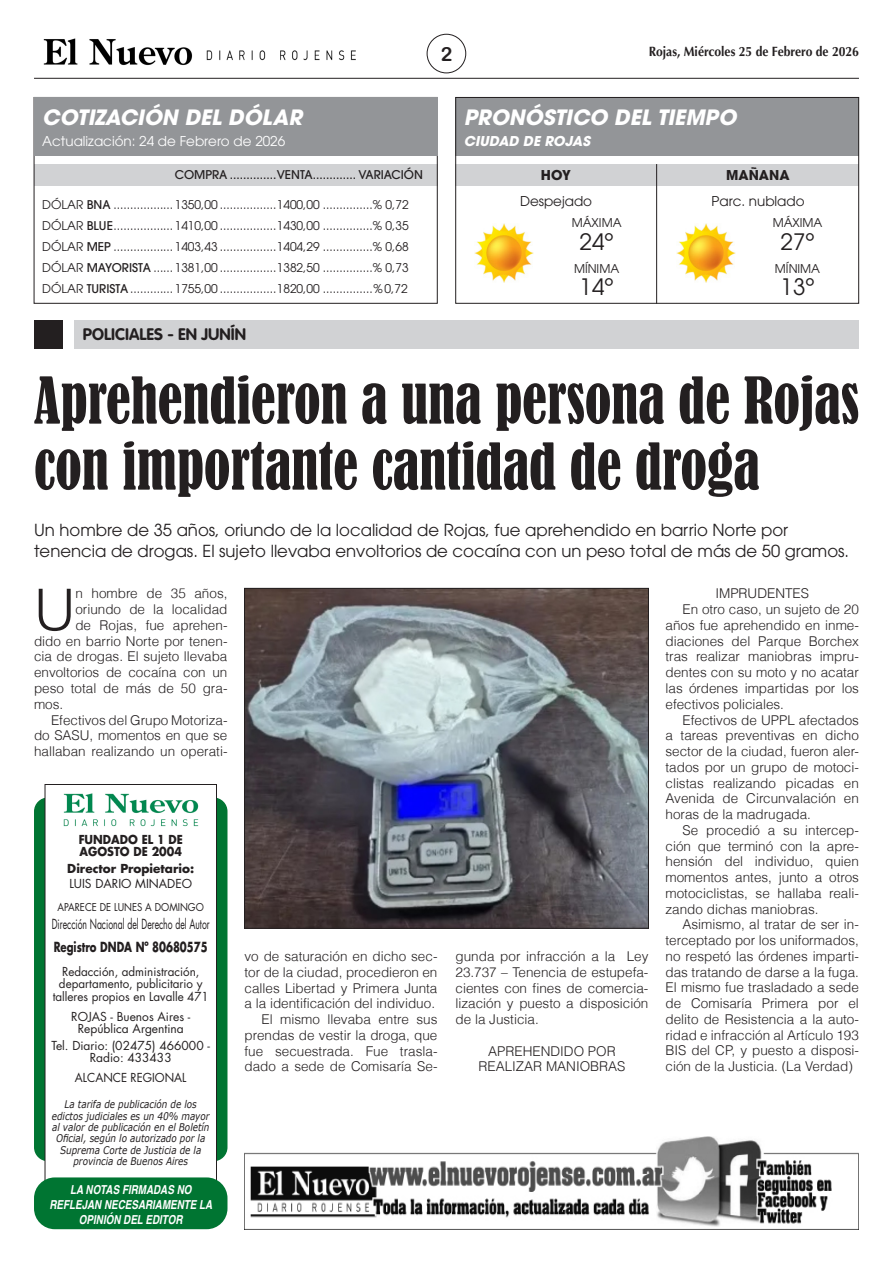
<style>
.page{position:relative;width:893px;height:1263px;background:#fff}
.page>*{position:absolute;margin:0;border:0;box-sizing:border-box;transform-origin:0 0}
.TITULO_REVISTA{font:condensed 60px/66px "Bernard";color:#231f20;scale:.92 1}
.TEXTO_REVISTA{font:300 57.3px "Helvetica";color:#231f20}
.BAJADA{font:22.5px "ITC Avant Garde Std";color:#231f20}
.BAJADA_REVISTA{font:italic 700 21px "ITC Avant Garde Std";color:#fff}
.VOLANTA_REVISTA{font:19.5px "Arial Rounded MT Bold";color:#231f20}
.BAJADA_REVISTA-2{font:16.5px/21px "ITC Avant Garde Std";color:#231f20}
.VOLANTA_REVISTA-2{font:700 16.5px "VAG Rounded Std";color:#231f20}
.TEXTO_REVISTA-2{font:300 13.5px/15.8px "Helvetica";color:#231f20;text-align:justify}
.t1{font:13.5px "Futura Std";color:#231f20;scale:.64 1}
.t2{font:700 13.5px "Optima LT Std";color:#231f20;scale:.9 1}
.BAJADA_REVISTA-3{font:13.5px "ITC Avant Garde Std";color:#fff}
.t3{font:700 13.5px "Futura Std";color:#231f20;scale:.75 1}
.BAJADA-2{font:13.5px "ITC Avant Garde Std";color:#231f20}
.BAJADA_REVISTA-4{font:italic 700 13.5px "ITC Avant Garde Std";color:#fff}
.BAJADA-3{font:700 13.5px "Avant Garde";color:#231f20}
.t4{font:italic 700 12.3px/15.1px "Helvetica";color:#fff;text-align:center;scale:.8 1}
.BAJADA_REVISTA-5{font:12px "ITC Avant Garde Std";color:#231f20}
.t5{font:12px/12px "Futura Std";color:#231f20;text-align:center}
.t6{font:12px/12px "Futura Std";color:#231f20;text-align:center;scale:.96 1}
.BAJADA_REVISTA-6{font:500 12px "ITC Avant Garde Std";color:#231f20}
.BAJADA-4{font:12px "ITC Avant Garde Std";color:#231f20}
.t7{font:700 12px "Futura Std";color:#231f20;scale:.92 1}
.t8{font:700 12px "Futura Std";color:#231f20}
.t9{font:12px "Futura Std";color:#231f20;scale:.95 1}
.No__Página{font:italic 10.5px/11.2px "Verdana";color:#231f20;text-align:center;scale:.84 1}
.t10{font:10.5px "Futura Std";color:#231f20;scale:.9 1}
.s1{font-weight:500}
</style>
<div class="page">
<img style="left:677px;top:224px;width:59px;height:58px">
<img style="left:474px;top:224px;width:59px;height:58px">
<div style="left:455px;top:164px;width:404px;height:22px;background:#d1d2d4"></div>
<div style="left:455px;top:97px;width:404px;height:59px;background:#939598"></div>
<hr style="left:656px;top:164px;width:1px;height:140px;background:#231f20">
<div style="left:455px;top:97px;width:404px;height:207px;border:1px solid #231f20"></div>
<img style="left:43px;top:38px;width:150px;height:28px">
<img style="left:198px;top:49px;width:166px;height:13px;border-radius:7px">
<hr style="left:34px;top:78px;width:825px;height:1px;background:#231f20">
<div style="left:427px;top:34px;width:39px;height:39px;border:1px solid #231f20;border-radius:50%"></div>
<div style="left:34px;top:164px;width:404px;height:22px;background:#d1d2d4"></div>
<div style="left:34px;top:97px;width:404px;height:59px;background:#939598"></div>
<div style="left:74px;top:320px;width:785px;height:28px;background:#d1d2d4"></div>
<div style="left:34px;top:320px;width:28px;height:28px;background:#231f20"></div>
<div style="left:35px;top:798px;width:192px;height:362px;background:#007532;border-radius:13px"></div>
<div style="left:44px;top:784px;width:173px;height:396px;background:#fff"></div>
<div style="left:34px;top:1177px;width:193px;height:52px;background:#007532;border-radius:21px"></div>
<img style="left:55px;top:790px;width:151px;height:38px">
<img style="left:244px;top:1136px;width:615px;height:93px">
<img style="left:246px;top:590px;width:401px;height:337px">
<div style="left:244px;top:588px;width:405px;height:341px;border:1px solid #231f20"></div>
<p class="BAJADA_REVISTA" style="left:42px;top:103px;width:261px">COTIZACIÓN DEL DÓLAR</p>
<p class="BAJADA_REVISTA-3" style="left:42px;top:132px;width:245px">Actualización: 24 de Febrero de 2026</p>
<p class="BAJADA_REVISTA-6" style="left:175px;top:167px;width:250px">COMPRA ..............VENTA............. VARIACIÓN</p>
<p class="BAJADA_REVISTA-5" style="left:42px;top:197px;width:368px">DÓLAR <span class="s1">BNA</span> ..................1350,00 .................1400,00 ...............% 0,72</p>
<p class="BAJADA_REVISTA-5" style="left:42px;top:218px;width:368px">DÓLAR <span class="s1">BLUE</span>..................1410,00 .................1430,00 ...............% 0,35</p>
<p class="BAJADA_REVISTA-5" style="left:42px;top:239px;width:368px">DÓLAR <span class="s1">MEP</span> ..................1403,43 .................1404,29 ...............% 0,68</p>
<p class="BAJADA_REVISTA-5" style="left:42px;top:260px;width:368px">DÓLAR <span class="s1">MAYORISTA</span> ......1381,00 .................1382,50 ...............% 0,73</p>
<p class="BAJADA_REVISTA-5" style="left:42px;top:281px;width:367px">DÓLAR <span class="s1">TURISTA</span>.............1755,00 .................1820,00 ...............% 0,72</p>
<p class="VOLANTA_REVISTA-2" style="left:83px;top:325px;width:165px">POLICIALES - EN JUNÍN</p>
<p class="VOLANTA_REVISTA" style="left:441px;top:43px;width:13px">2</p>
<p class="t2" style="left:649px;top:43px;width:235px">Rojas, Miércoles 25 de Febrero de 2026</p>
<p class="BAJADA_REVISTA" style="left:464px;top:103px;width:274px">PRONÓSTICO DEL TIEMPO</p>
<p class="BAJADA_REVISTA-4" style="left:464px;top:132px;width:128px">CIUDAD DE ROJAS</p>
<p class="BAJADA-3" style="left:541px;top:166px;width:31px">HOY</p>
<p class="BAJADA-3" style="left:726px;top:166px;width:65px">MAÑANA</p>
<p class="BAJADA-4" style="left:572px;top:215px;width:51px">MÁXIMA</p>
<p class="BAJADA" style="left:580px;top:227px;width:36px">24º</p>
<p class="BAJADA-4" style="left:574px;top:261px;width:47px">MÍNIMA</p>
<p class="BAJADA" style="left:580px;top:273px;width:36px">14º</p>
<p class="BAJADA-2" style="left:520px;top:193px;width:74px">Despejado</p>
<p class="BAJADA-2" style="left:711px;top:193px;width:95px">Parc. nublado</p>
<p class="BAJADA-4" style="left:773px;top:215px;width:51px">MÁXIMA</p>
<p class="BAJADA" style="left:781px;top:227px;width:36px">27º</p>
<p class="BAJADA-4" style="left:775px;top:261px;width:47px">MÍNIMA</p>
<p class="BAJADA" style="left:781px;top:273px;width:36px">13º</p>
<p class="TITULO_REVISTA" style="left:34px;top:368px;width:898px">Aprehendieron a una persona de Rojas con importante cantidad de droga</p>
<p class="BAJADA_REVISTA-2" style="left:34px;top:520px;width:817px">Un hombre de 35 años, oriundo de la localidad de Rojas, fue aprehendido en barrio Norte por tenencia de drogas. El sujeto llevaba envoltorios de cocaína con un peso total de más de 50 gramos.</p>
<p class="TEXTO_REVISTA" style="left:34px;top:574px;width:43px">U</p>
<p class="TEXTO_REVISTA-2" style="left:75px;top:586px;width:154px">n hombre de 35 años,</p>
<p class="TEXTO_REVISTA-2" style="left:715px;top:586px;width:95px">IMPRUDENTES</p>
<p class="TEXTO_REVISTA-2" style="left:665px;top:601px;width:195px;text-indent:17px">En otro caso, un sujeto de 20 años fue aprehendido en inme&shy;diaciones del Parque Borchex tras realizar maniobras impru&shy;dentes con su moto y no acatar las órdenes impartidas por los efectivos policiales.</p>
<p class="TEXTO_REVISTA-2" style="left:665px;top:712px;width:195px;text-indent:17px">Efectivos de UPPL afectados a tareas preventivas en dicho sector de la ciudad, fueron aler&shy;tados por un grupo de motoci&shy;clistas realizando picadas en Avenida de Circunvalación en horas de la madrugada.</p>
<p class="TEXTO_REVISTA-2" style="left:665px;top:822px;width:195px;text-indent:17px">Se procedió a su intercep&shy;ción que terminó con la apre&shy;hensión del individuo, quien momentos antes, junto a otros motociclistas, se hallaba reali&shy;zando dichas maniobras.</p>
<p class="TEXTO_REVISTA-2" style="left:665px;top:916px;width:195px;text-indent:17px">Asimismo, al tratar de ser in&shy;terceptado por los uniformados, no respetó las órdenes imparti&shy;das tratando de darse a la fuga.<br>El mismo fue trasladado a sede de Comisaría Primera por el delito de Resistencia a la auto&shy;ridad e infracción al Artículo 193<br>BIS del CP, y puesto a disposi&shy;ción de la Justicia. (La Verdad)</p>
<p class="TEXTO_REVISTA-2" style="left:75px;top:601px;width:154px">oriundo de la localidad</p>
<p class="TEXTO_REVISTA-2" style="left:75px;top:617px;width:154px">de Rojas, fue aprehen-</p>
<p class="TEXTO_REVISTA-2" style="left:34px;top:633px;width:195px">dido en barrio Norte por tenen-</p>
<p class="TEXTO_REVISTA-2" style="left:34px;top:649px;width:195px">cia de drogas. El sujeto llevaba</p>
<p class="TEXTO_REVISTA-2" style="left:34px;top:664px;width:195px">envoltorios de cocaína con un</p>
<p class="TEXTO_REVISTA-2" style="left:34px;top:680px;width:195px">peso total de más de 50 gra-</p>
<p class="TEXTO_REVISTA-2" style="left:34px;top:696px;width:31px">mos.</p>
<p class="TEXTO_REVISTA-2" style="left:34px;top:712px;width:195px;text-indent:17px">Efectivos del Grupo Motoriza&shy;do SASU, momentos en que se hallaban realizando un operati-</p>
<p class="t7" style="left:79px;top:832px;width:115px">FUNDADO EL 1 DE</p>
<p class="t7" style="left:80px;top:844px;width:113px">AGOSTO DE 2004</p>
<p class="t8" style="left:67px;top:860px;width:128px">Director Propietario:</p>
<p class="t5" style="left:69px;top:877px;width:124px">LUIS DARIO MINADEO</p>
<p class="t10" style="left:58px;top:900px;width:164px">APARECE DE LUNES A DOMINGO</p>
<p class="t1" style="left:52px;top:915px;width:248px">Dirección Nacional del Derecho del Autor</p>
<p class="t3" style="left:54px;top:937px;width:207px">Registro DNDA Nº 80680575</p>
<p class="t6" style="left:53px;top:966px;width:164px">Redacción, administración, departamento, publicitario y talleres propios en Lavalle 471</p>
<p class="t5" style="left:71px;top:1011px;width:121px">ROJAS - Buenos Aires -<br>República Argentina</p>
<p class="t5" style="left:52px;top:1039px;width:160px">Tel. Diario: (02475) 466000 -<br>Radio: 433433</p>
<p class="t9" style="left:75px;top:1070px;width:119px">ALCANCE REGIONAL</p>
<p class="TEXTO_REVISTA-2" style="left:455px;top:948px;width:194px">gunda por infracción a la Ley 23.737 – Tenencia de estupefa&shy;cientes con fines de comercia&shy;lización y puesto a disposición de la Justicia.</p>
<p class="TEXTO_REVISTA-2" style="left:478px;top:1043px;width:149px;text-align:center">APREHENDIDO POR<br>REALIZAR MANIOBRAS</p>
<p class="TEXTO_REVISTA-2" style="left:244px;top:948px;width:194px">vo de saturación en dicho sec&shy;tor de la ciudad, procedieron en calles Libertad y Primera Junta a la identificación del individuo.</p>
<p class="TEXTO_REVISTA-2" style="left:244px;top:1011px;width:194px;text-indent:17px">El mismo llevaba entre sus prendas de vestir la droga, que fue secuestrada. Fue trasla&shy;dado a sede de Comisaría Se-</p>
<p class="No__Página" style="left:52px;top:1099px;width:189px">La tarifa de publicación de los edictos judiciales es un 40% mayor al valor de publicación en el Boletín<br>Oficial, según lo autorizado por la<br>Suprema Corte de Justicia de la provincia de Buenos Aires</p>
<p class="t4" style="left:70px;top:1182px;width:153px">LA NOTAS FIRMADAS NO</p>
<p class="t4" style="left:49px;top:1197px;width:205px">REFLEJAN NECESARIAMENTE LA<br>OPINIÓN DEL EDITOR</p>
</div>
